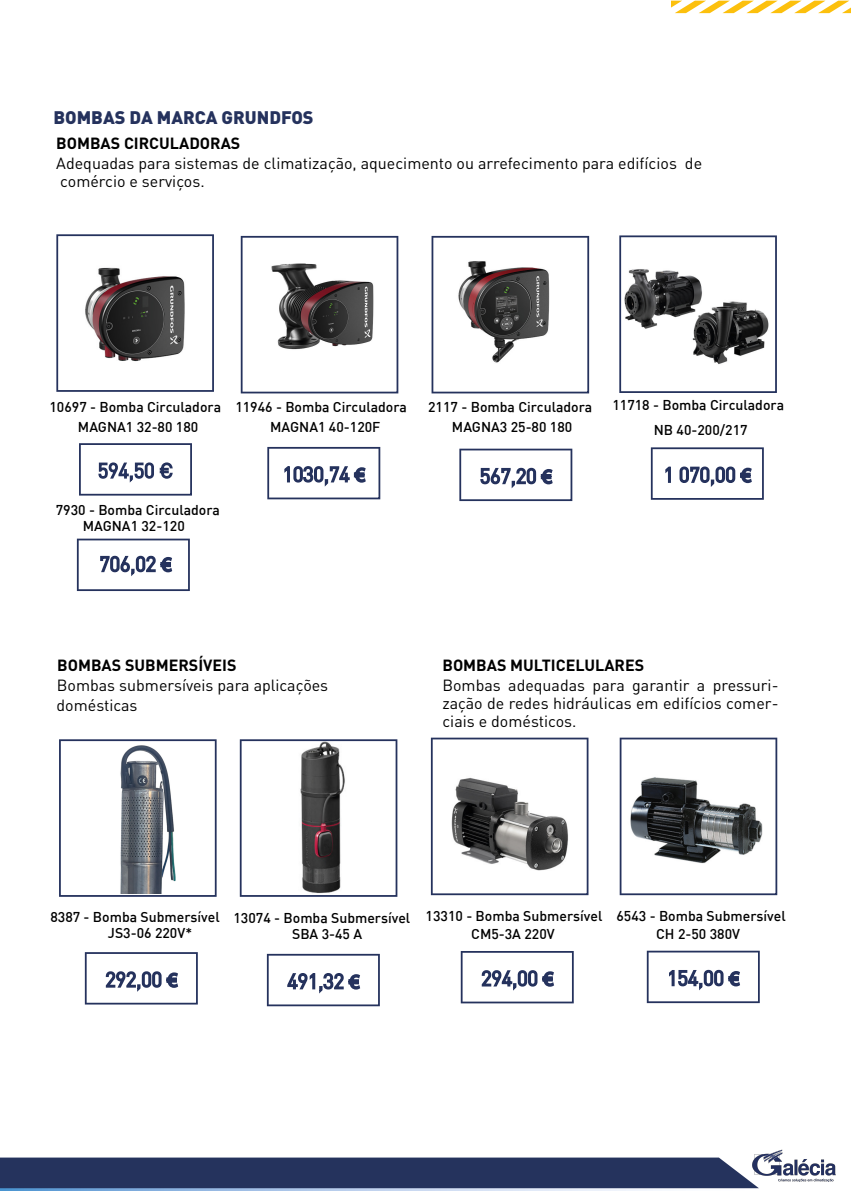
<style>
.page{position:relative;width:851px;height:1191px;background:#fff}
.page>*{position:absolute;margin:0;border:0;box-sizing:border-box;transform-origin:0 0}
.t1{font:900 18px "DIN Pro";color:#25325d}
.t2{font:16px/18px "DIN Pro";color:#000}
.t3{font:700 16px "DIN Pro";color:#000}
.t4{font:500 14px/16px "DIN";color:#000;text-align:center}
</style>
<div class="page">
<svg style="left:0;top:1157px;width:749px;height:34px;background:#37466d"></svg>
<img style="left:749px;top:1149px;width:87px;height:40px">
<svg style="left:671px;top:1px;width:179px;height:12px"></svg>
<svg style="left:56px;top:234px;width:158px;height:158px"></svg>
<svg style="left:79px;top:443px;width:113px;height:52px"></svg>
<img style="left:66px;top:264px;width:139px;height:104px">
<svg style="left:59px;top:739px;width:157px;height:158px"></svg>
<svg style="left:85px;top:952px;width:113px;height:52px"></svg>
<svg style="left:240px;top:739px;width:157px;height:158px"></svg>
<svg style="left:267px;top:954px;width:113px;height:52px"></svg>
<svg style="left:431px;top:737px;width:157px;height:158px"></svg>
<svg style="left:460px;top:951px;width:113px;height:52px"></svg>
<svg style="left:619px;top:737px;width:158px;height:158px"></svg>
<svg style="left:646px;top:950px;width:113px;height:53px"></svg>
<img style="left:446px;top:770px;width:128px;height:107px">
<img style="left:623px;top:770px;width:148px;height:98px">
<svg style="left:650px;top:447px;width:113px;height:53px"></svg>
<svg style="left:619px;top:235px;width:157px;height:158px"></svg>
<svg style="left:241px;top:236px;width:157px;height:157px"></svg>
<svg style="left:267px;top:447px;width:113px;height:52px"></svg>
<svg style="left:431px;top:236px;width:158px;height:157px"></svg>
<svg style="left:459px;top:448px;width:113px;height:53px"></svg>
<svg style="left:77px;top:538px;width:113px;height:53px"></svg>
<p class="t1" style="left:53px;top:105px;width:262px">BOMBAS DA MARCA GRUNDFOS</p>
<p class="t3" style="left:56px;top:132px;width:185px">BOMBAS CIRCULADORAS</p>
<p class="t2" style="left:56px;top:153px;width:647px">Adequadas para sistemas de climatização, aquecimento ou arrefecimento para edifícios de comércio e serviços.</p>
<p class="t4" style="left:49px;top:396px;width:173px;line-height:20.4px">10697 - Bomba Circuladora<br>MAGNA1 32-80 180</p>
<p class="t4" style="left:235px;top:396px;width:173px;line-height:20px">11946 - Bomba Circuladora<br>MAGNA1 40-120F</p>
<p class="t4" style="left:428px;top:397px;width:166px;line-height:20px">2117 - Bomba Circuladora<br>MAGNA3 25-80 180</p>
<p class="t4" style="left:612px;top:392px;width:173px;line-height:24.8px">11718 - Bomba Circuladora<br>NB 40-200/217</p>
<p class="t4" style="left:56px;top:501px;width:166px">7930 - Bomba Circuladora<br>MAGNA1 32-120</p>
<p class="t3" style="left:57px;top:654px;width:181px">BOMBAS SUBMERSÍVEIS</p>
<p class="t2" style="left:57px;top:674px;width:273px;line-height:20px">Bombas submersíveis para aplicações domésticas</p>
<p class="t3" style="left:442px;top:654px;width:203px">BOMBAS MULTICELULARES</p>
<p class="t2" style="left:442px;top:675px;width:337px;text-align:justify">Bombas adequadas para garantir a pressuri&shy;zação de redes hidráulicas em edifícios comer&shy;ciais e domésticos.</p>
<p class="t4" style="left:108px;top:908px;width:113px;text-align:left;text-indent:-58px">8387 - Bomba Submersível<br>JS3-06 220V*</p>
<p class="t4" style="left:292px;top:909px;width:120px;text-align:left;text-indent:-59px">13074 - Bomba Submersível<br>SBA 3-45 A</p>
<p class="t4" style="left:425px;top:906px;width:178px;line-height:18px">13310 - Bomba Submersível<br>CM5-3A 220V</p>
<p class="t4" style="left:616px;top:907px;width:171px;line-height:18px">6543 - Bomba Submersível<br>CH 2-50 380V</p>
</div>
